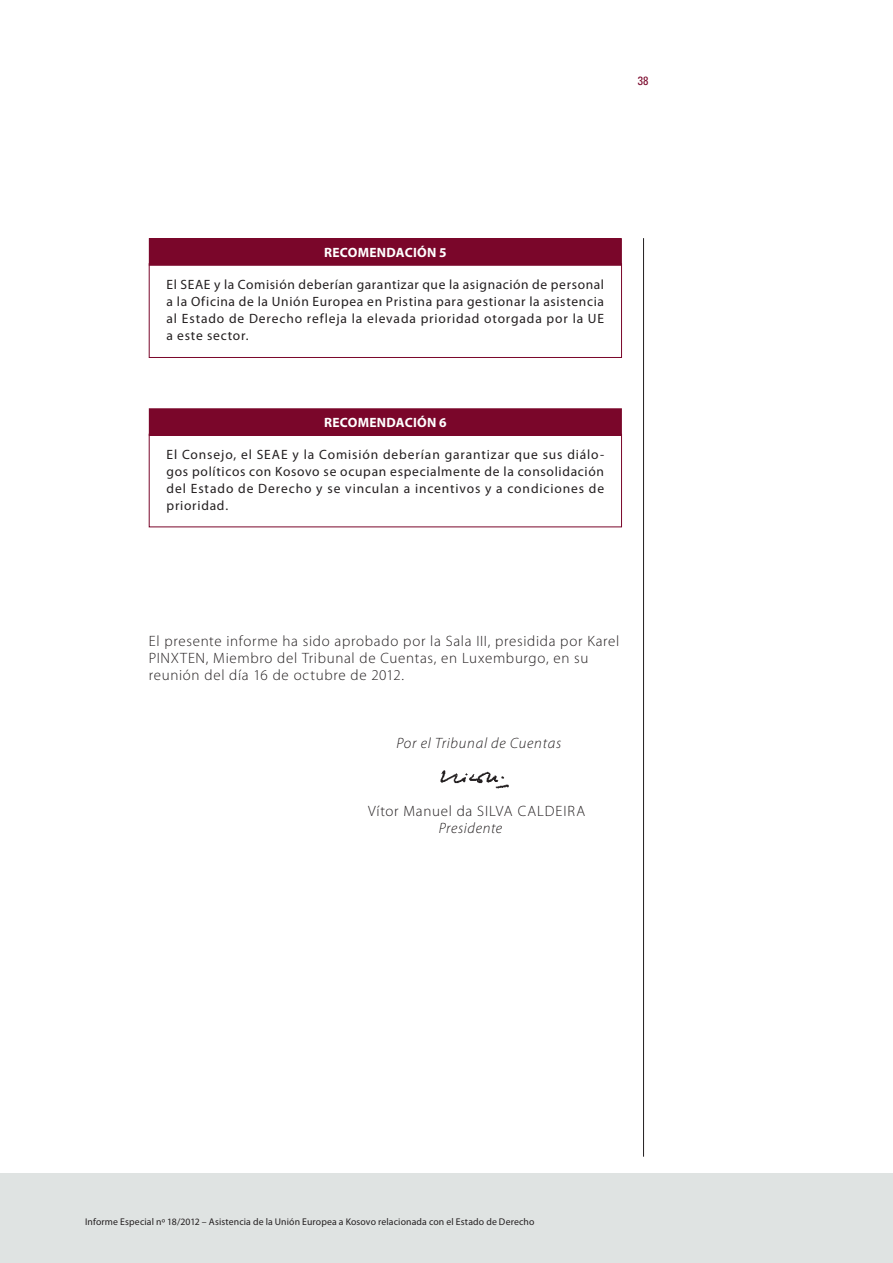
<style>
.page{position:relative;width:893px;height:1263px;background:#fff}
.page>*{position:absolute;margin:0;border:0;box-sizing:border-box;transform-origin:0 0}
.H_03_-_RECO_SIGNATUR{font:300 15px/17px "Myriad Pro";letter-spacing:.045em;color:#231f20}
.H_03_-_RECO_SIGNATUR-2{font:italic 300 15px "Myriad Pro";letter-spacing:.05em;color:#231f20}
.H_02_-_RECO_TEXTE{font:13.5px/17px "Myriad Pro";letter-spacing:.06em;color:#231f20;text-align:justify}
.H_01_-_RECO_NUMERO_R{font:700 13.5px "Myriad Pro";letter-spacing:.02em;color:#fff}
.t1{font:condensed 12px "Univers LT Std";color:#7a062a}
.t2{font:9.75px "Myriad Pro";letter-spacing:.015em;color:#231f20}
</style>
<div class="page">
<div style="left:0;top:1174px;width:893px;height:89px;background:#dfe3e2"></div>
<div style="left:149px;top:263px;width:473px;height:95px;border:1px solid #7a062a"></div>
<div style="left:150px;top:239px;width:471px;height:26px;background:#7a062a"></div>
<div style="left:149px;top:238px;width:473px;height:28px;border:2px solid #7a062a"></div>
<div style="left:150px;top:409px;width:471px;height:26px;background:#7a062a"></div>
<div style="left:149px;top:408px;width:473px;height:28px;border:2px solid #7a062a"></div>
<img style="left:440px;top:770px;width:69px;height:19px">
<hr style="left:643px;top:238px;width:1px;height:919px;background:#231f20">
<p class="t1" style="left:638px;top:73px;width:12px">38</p>
<p class="H_01_-_RECO_NUMERO_R" style="left:324px;top:245px;width:124px">RECOMENDACIÓN 5</p>
<p class="H_02_-_RECO_TEXTE" style="left:167px;top:276px;width:439px">El SEAE y la Comisión deberían garantizar que la asignación de personal a la Oficina de la Unión Europea en Pristina para gestionar la asistencia al Estado de Derecho refleja la elevada prioridad otorgada por la UE a este sector.</p>
<p class="H_01_-_RECO_NUMERO_R" style="left:324px;top:415px;width:124px">RECOMENDACIÓN 6</p>
<p class="H_02_-_RECO_TEXTE" style="left:167px;top:446px;width:439px">El Consejo, el SEAE y la Comisión deberían garantizar que sus diálo&shy;gos políticos con Kosovo se ocupan especialmente de la consolidación del Estado de Derecho y se vinculan a incentivos y a condiciones de prioridad.</p>
<p class="H_03_-_RECO_SIGNATUR" style="left:149px;top:633px;width:472px">El presente informe ha sido aprobado por la Sala III, presidida por Karel<br>PINXTEN, Miembro del Tribunal de Cuentas, en Luxemburgo, en su reunión del día 16 de octubre de 2012.</p>
<p class="H_03_-_RECO_SIGNATUR-2" style="left:396px;top:735px;width:166px">Por el Tribunal de Cuentas</p>
<p class="H_03_-_RECO_SIGNATUR" style="left:368px;top:803px;width:218px">Vítor Manuel da SILVA CALDEIRA</p>
<p class="H_03_-_RECO_SIGNATUR-2" style="left:439px;top:820px;width:65px">Presidente</p>
<p class="t2" style="left:85px;top:1216px;width:451px">Informe Especial nº 18/2012 – Asistencia de la Unión Europea a Kosovo relacionada con el Estado de Derecho</p>
</div>
